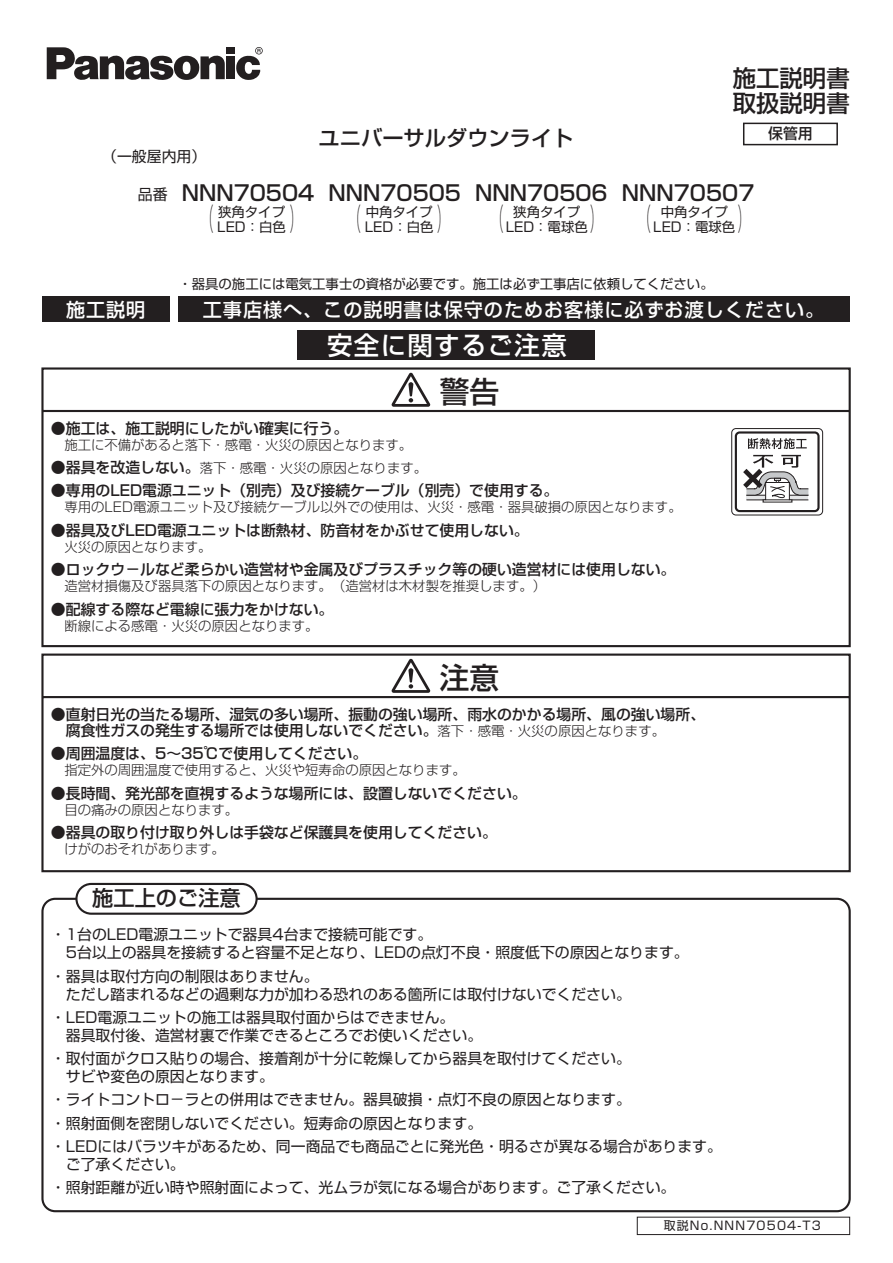
<style>
.page{position:relative;width:893px;height:1263px;background:#fff}
.page>*{position:absolute;margin:0;border:0;box-sizing:border-box;transform-origin:0 0}
.t1{font:29.7px "Shin Go Pro Light 90 msp RKSJ H";color:#231f20;scale:.35 1}
.t2{font:29.7px "Shin Go Pro Medium 90 msp RKSJ H";color:#231f20}
.t3{font:25.5px "Shin Go Pro Medium 90 msp RKSJ H";letter-spacing:.05em;color:#fff}
.t4{font:23.4px/25.5px "Shin Go Pro Medium 90 msp RKSJ H";color:#231f20}
.t5{font:21.3px "Shin Go Pro Medium 90 msp RKSJ H";color:#231f20}
.t6{font:19.05px "Shin Go Pro Medium 90 msp RKSJ H";letter-spacing:.05em;color:#fff}
.t7{font:14.85px/17.9px "Shin Go Pro Regular 90 msp RKSJ H";color:#231f20}
.t8{font:14.85px/16px "Shin Go Pro Medium 90 msp RKSJ H";color:#231f20}
.t9{font:13.35px "Shin Go Pro Light 90 msp RKSJ H";color:#231f20}
.t10{font:13.35px/14.9px "Shin Go Pro Regular 90 msp RKSJ H";color:#231f20;text-align:center}
.t11{font:11.85px "Shin Go Pro Regular 90 msp RKSJ H";letter-spacing:.1em;color:#231f20}
.s1{font-family:"Shin Go Pro Regular 90 msp RKSJ H";font-size:14.85px}
.s2{font-family:"Shin Go Pro Medium 90 msp RKSJ H";font-size:14.85px}
.s3{font-family:"Shin Go Pro Light 90 msp RKSJ H";font-size:13.35px}
</style>
<div class="page">
<div style="left:42px;top:296px;width:128px;height:26px;background:#231f20"></div>
<div style="left:743px;top:123px;width:95px;height:22px;border:1px solid #231f20"></div>
<div style="left:178px;top:296px;width:672px;height:26px;background:#231f20"></div>
<div style="left:297px;top:330px;width:298px;height:30px;background:#231f20"></div>
<div style="left:637px;top:1217px;width:213px;height:18px;border:1px solid #231f20"></div>
<div style="left:226px;top:47px;width:9px;height:6px;background:#231f20"></div>
<div style="left:226px;top:56px;width:9px;height:23px;background:#231f20"></div>
<svg style="left:47px;top:47px;width:178px;height:33px"></svg>
<svg style="left:236px;top:47px;width:27px;height:33px"></svg>
<svg style="left:41px;top:367px;width:810px;height:281px"></svg>
<svg style="left:41px;top:653px;width:810px;height:220px"></svg>
<div style="left:735px;top:431px;width:84px;height:81px;border:2px solid #231f20;border-radius:4px"></div>
<div style="left:731px;top:428px;width:92px;height:87px;border:1px solid #231f20;border-radius:4px"></div>
<svg style="left:743px;top:438px;width:66px;height:81px"></svg>
<div style="left:41px;top:898px;width:810px;height:314px;border:2px solid #231f20;border-radius:13px"></div>
<div style="left:76px;top:884px;width:181px;height:30px;background:#fff;border-radius:15px"></div>
<div style="left:75px;top:883px;width:183px;height:32px;border:2px solid #231f20;border-radius:15px"></div>
<p class="t7" style="left:102px;top:149px;width:106px">（一般屋内用）</p>
<h3 class="t4" style="left:733px;top:69px;width:118px">施工説明書取扱説明書</h3>
<h3 class="t5" style="left:319px;top:130px;width:256px">ユニバーサルダウンライト</h3>
<p class="t8" style="left:768px;top:127px;width:46px">保管用</p>
<h3 class="t5" style="left:138px;top:185px;width:618px"><span class="s1">品番</span> NNN70504 NNN70505 NNN70506 NNN70507</h3>
<p class="t10" style="left:218px;top:207px;width:68px">狭角タイプ</p>
<h1 class="t1" style="left:203px;top:208px;width:31px">（</h1>
<h1 class="t1" style="left:290px;top:208px;width:31px">）</h1>
<h1 class="t1" style="left:351px;top:208px;width:31px">（</h1>
<h1 class="t1" style="left:437px;top:208px;width:31px">）</h1>
<h1 class="t1" style="left:493px;top:208px;width:31px">（</h1>
<h1 class="t1" style="left:590px;top:208px;width:31px">）</h1>
<h1 class="t1" style="left:640px;top:208px;width:31px">（</h1>
<h1 class="t1" style="left:738px;top:208px;width:31px">）</h1>
<p class="t10" style="left:365px;top:207px;width:70px;text-align:left">中角タイプ<br>LED：白色</p>
<p class="t10" style="left:506px;top:207px;width:84px">狭角タイプ<br>LED：電球色</p>
<p class="t10" style="left:653px;top:207px;width:84px">中角タイプ<br>LED：電球色</p>
<p class="t10" style="left:217px;top:221px;width:70px">LED：白色</p>
<p class="t10" style="left:178px;top:279px;width:537px">・器具の施工には電気工事士の資格が必要です。施工は必ず工事店に依頼してください。</p>
<p class="t6" style="left:66px;top:302px;width:81px">施工説明</p>
<p class="t6" style="left:203px;top:302px;width:623px">工事店様へ、この説明書は保守のためお客様に必ずお渡しください。</p>
<h2 class="t3" style="left:327px;top:336px;width:241px">安全に関するご注意</h2>
<h1 class="t2" style="left:440px;top:380px;width:61px">警告</h1>
<p class="t8" style="left:51px;top:422px;width:299px">●施工は、施工説明にしたがい確実に行う。</p>
<p class="t9" style="left:51px;top:440px;width:363px">　施工に不備があると落下・感電・火災の原因となります。</p>
<p class="t9" style="left:51px;top:463px;width:378px"><span class="s2">●器具を改造しない。</span>落下・感電・火災の原因となります。</p>
<p class="t8" style="left:51px;top:485px;width:509px">●専用のLED電源ユニット（別売）及び接続ケーブル（別売）で使用する。</p>
<p class="t9" style="left:51px;top:502px;width:632px">　専用のLED電源ユニット及び接続ケーブル以外での使用は、火災・感電・器具破損の原因となります。</p>
<p class="t8" style="left:51px;top:524px;width:479px">●器具及びLED電源ユニットは断熱材、防音材をかぶせて使用しない。</p>
<p class="t9" style="left:51px;top:542px;width:162px">　火災の原因となります。</p>
<p class="t8" style="left:51px;top:564px;width:626px">●ロックウ－ルなど柔らかい造営材や金属及びプラスチック等の硬い造営材には使用しない。</p>
<p class="t9" style="left:51px;top:581px;width:497px">　造営材損傷及び器具落下の原因となります。（造営材は木材製を推奨します。）</p>
<p class="t8" style="left:51px;top:603px;width:284px">●配線する際など電線に張力をかけない。</p>
<p class="t9" style="left:51px;top:621px;width:269px">　断線による感電・火災の原因となります。</p>
<h1 class="t2" style="left:440px;top:666px;width:61px">注意</h1>
<p class="t8" style="left:51px;top:708px;width:656px">●直射日光の当たる場所、湿気の多い場所、振動の強い場所、雨水のかかる場所、風の強い場所、　腐食性ガスの発生する場所では使用しないでください。<span class="s3">落下・感電・火災の原因となります。</span></p>
<p class="t8" style="left:51px;top:748px;width:318px">●周囲温度は、5～35℃で使用してください。</p>
<p class="t9" style="left:51px;top:765px;width:416px">　指定外の周囲温度で使用すると、火災や短寿命の原因となります。</p>
<p class="t8" style="left:51px;top:787px;width:477px">●長時間、発光部を直視するような場所には、設置しないでください。</p>
<p class="t9" style="left:51px;top:805px;width:189px">　目の痛みの原因となります。</p>
<p class="t8" style="left:51px;top:826px;width:447px">●器具の取り付け取り外しは手袋など保護具を使用してください。</p>
<p class="t9" style="left:51px;top:844px;width:175px">　けがのおそれがあります。</p>
<h3 class="t5" style="left:92px;top:890px;width:150px">施工上のご注意</h3>
<p class="t7" style="left:51px;top:928px;width:639px">・1台のLED電源ユニットで器具4台まで接続可能です。<br>　5台以上の器具を接続すると容量不足となり、LEDの点灯不良・照度低下の原因となります。</p>
<p class="t7" style="left:51px;top:969px;width:581px">・器具は取付方向の制限はありません。<br>　ただし踏まれるなどの過剰な力が加わる恐れのある箇所には取付けないでください。</p>
<p class="t7" style="left:51px;top:1010px;width:433px">・LED電源ユニットの施工は器具取付面からはできません。<br>　器具取付後、造営材裏で作業できるところでお使いください。</p>
<p class="t7" style="left:51px;top:1052px;width:581px">・取付面がクロス貼りの場合、接着剤が十分に乾燥してから器具を取付けてください。　サビや変色の原因となります。</p>
<p class="t7" style="left:51px;top:1090px;width:672px;line-height:23.4px">・ライトコントロ－ラとの併用はできません。器具破損・点灯不良の原因となります。<br>・照射面側を密閉しないでください。短寿命の原因となります。<br>・LEDにはバラツキがあるため、同一商品でも商品ごとに発光色・明るさが異なる場合があります。</p>
<p class="t7" style="left:51px;top:1155px;width:626px;line-height:23.4px">　ご了承ください。<br>・照射距離が近い時や照射面によって、光ムラが気になる場合があります。ご了承ください。</p>
<p class="t11" style="left:664px;top:1221px;width:159px">取説No.NNN70504-T3</p>
</div>
